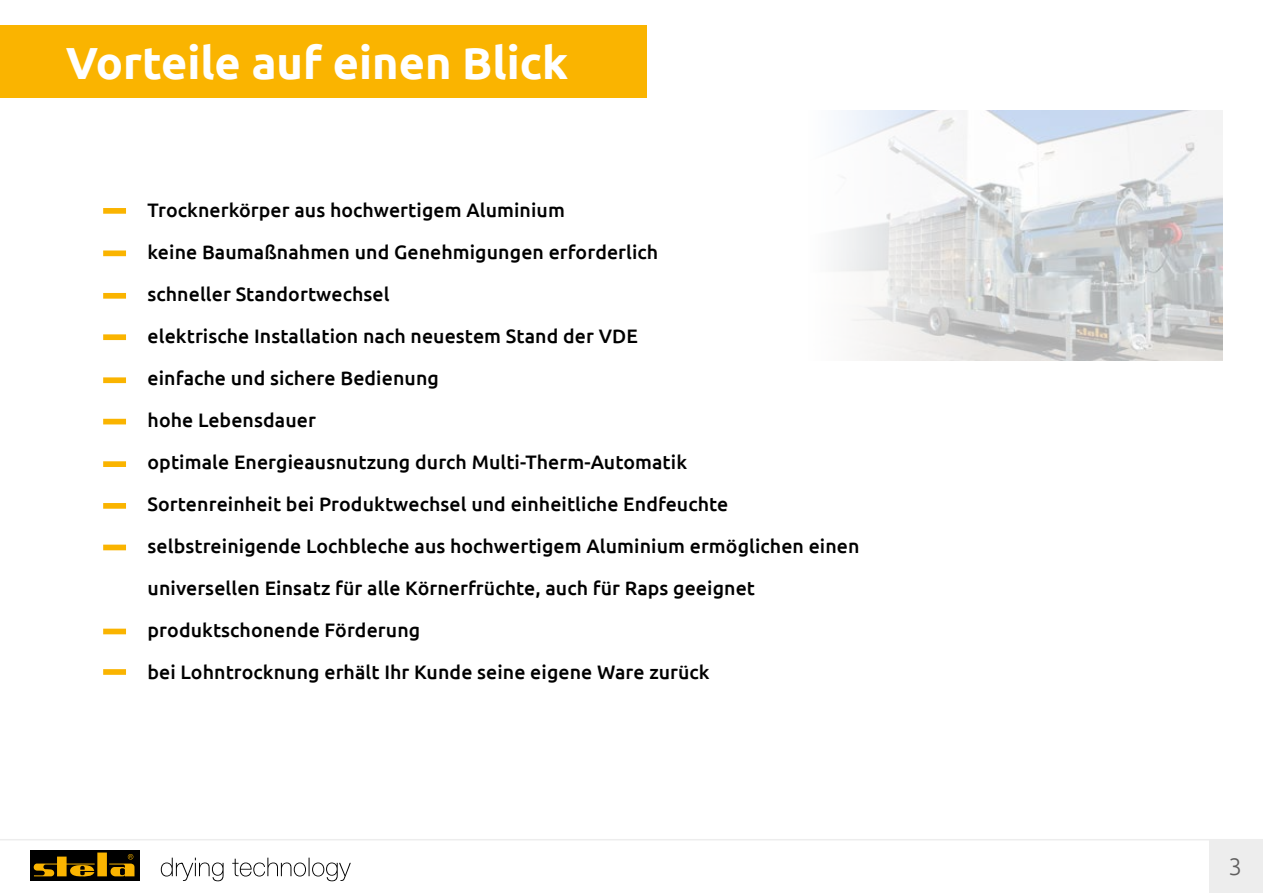
<style>
.page{position:relative;width:1263px;height:893px;background:#fff}
.page>*{position:absolute;margin:0;border:0;box-sizing:border-box;transform-origin:0 0}
.t1{font:700 45px "Ubuntu";color:#fff}
.t2{font:300 24px "Ubuntu";color:#5f5e5e}
.t3{font:500 19.5px/42px "Ubuntu";letter-spacing:.005em;color:#000}
</style>
<div class="page">
<hr style="left:0;top:839px;width:1263px;height:1px;background:#ededed">
<div style="left:1209px;top:839px;width:54px;height:54px;background:#ededed"></div>
<div style="left:30px;top:850px;width:110px;height:30px;background:#000"></div>
<svg style="left:33px;top:852px;width:101px;height:25px"></svg>
<svg style="left:161px;top:858px;width:190px;height:23px"></svg>
<div style="left:0;top:26px;width:646px;height:72px;background:#fab400"></div>
<div style="left:103px;top:208px;width:23px;height:6px;background:#fab400"></div>
<div style="left:103px;top:250px;width:23px;height:6px;background:#fab400"></div>
<div style="left:103px;top:293px;width:23px;height:6px;background:#fab400"></div>
<div style="left:103px;top:334px;width:23px;height:6px;background:#fab400"></div>
<div style="left:103px;top:545px;width:23px;height:5px;background:#fab400"></div>
<div style="left:103px;top:377px;width:23px;height:6px;background:#fab400"></div>
<div style="left:103px;top:419px;width:23px;height:5px;background:#fab400"></div>
<div style="left:103px;top:461px;width:23px;height:6px;background:#fab400"></div>
<div style="left:103px;top:503px;width:23px;height:6px;background:#fab400"></div>
<div style="left:103px;top:669px;width:23px;height:6px;background:#fab400"></div>
<div style="left:103px;top:629px;width:23px;height:5px;background:#fab400"></div>
<img style="left:836px;top:111px;width:386px;height:250px">
<h1 class="t1" style="left:66px;top:36px;width:504px">Vorteile auf einen Blick</h1>
<p class="t3" style="left:148px;top:188px;width:713px">Trocknerkörper aus hochwertigem Aluminium<br>keine Baumaßnahmen und Genehmigungen erforderlich<br>schneller Standortwechsel<br>elektrische Installation nach neuestem Stand der VDE<br>einfache und sichere Bedienung<br>hohe Lebensdauer<br>optimale Energieausnutzung durch Multi-Therm-Automatik<br>Sortenreinheit bei Produktwechsel und einheitliche Endfeuchte selbstreinigende Lochbleche aus hochwertigem Aluminium ermöglichen einen universellen Einsatz für alle Körnerfrüchte, auch für Raps geeignet produktschonende Förderung<br>bei Lohntrocknung erhält Ihr Kunde seine eigene Ware zurück</p>
<p class="t2" style="left:1228px;top:852px;width:15px">3</p>
</div>
